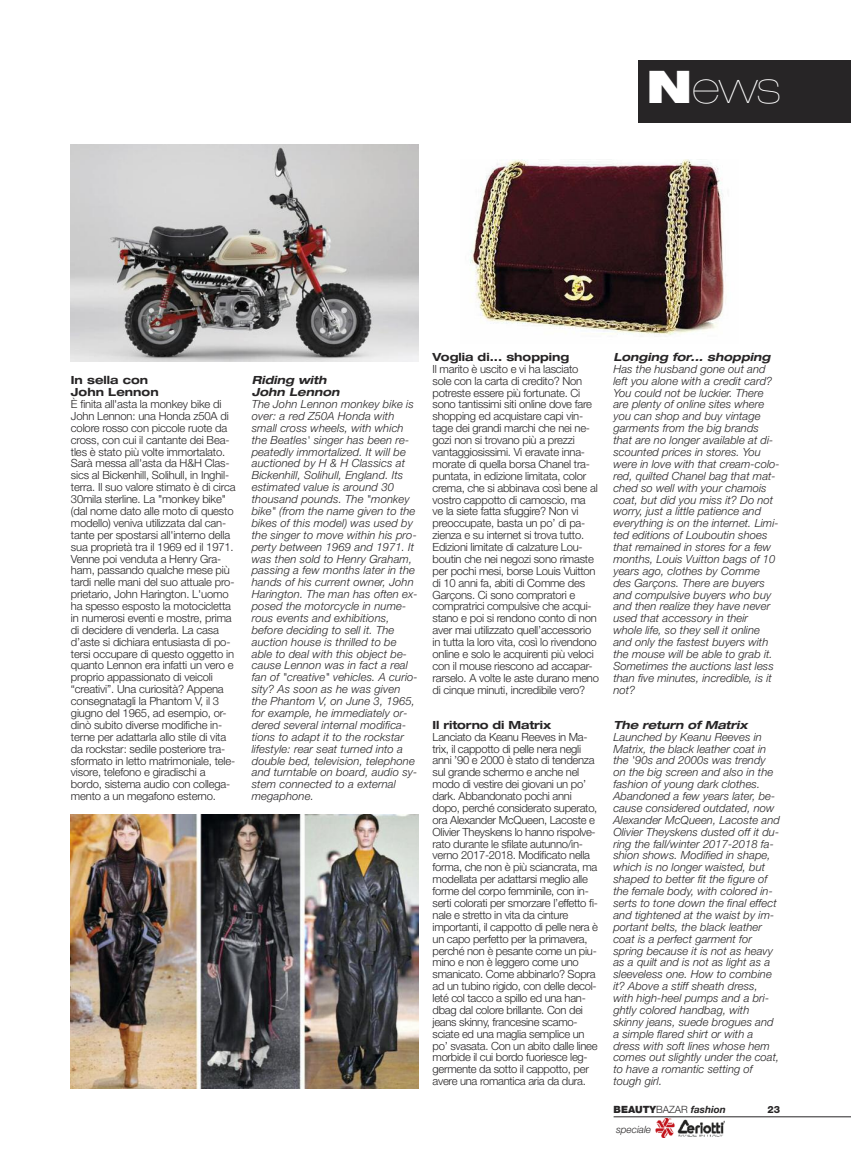
<style>
.page{position:relative;width:851px;height:1170px;background:#fff}
.page>*{position:absolute;margin:0;border:0;box-sizing:border-box;transform-origin:0 0}
.t1{font:200 expanded 45px "Helvetica Neue LT Std";color:#fff}
.t2{font:300 11.25px/11.9px "Helvetica Neue LT Std";letter-spacing:-.02em;color:#272526}
.t3{font:italic 300 11.25px/11.9px "Helvetica Neue LT Std";letter-spacing:.005em;color:#272526}
.t4{font:italic 700 expanded 11.25px/11.9px "Helvetica Neue LT Std";color:#272526}
.t5{font:700 expanded 11.25px/11.9px "Helvetica Neue LT Std";color:#272526}
.t6{font:italic 700 10px "Helvetica Neue LT Std";color:#272526}
.t7{font:italic 300 10px "Helvetica Neue LT Std";color:#272526}
.t8{font:800 10px "Helvetica Neue LT Std";color:#272526}
.s1{font-weight:900}
.s2{font-weight:900;font-style:normal}
.s3{font-weight:300;font-style:normal}
</style>
<div class="page">
<div style="left:638px;top:60px;width:212px;height:62px;background:#272526"></div>
<img style="left:71px;top:144px;width:347px;height:217px">
<img style="left:71px;top:814px;width:347px;height:274px">
<img style="left:469px;top:160px;width:257px;height:175px">
<img style="left:655px;top:1118px;width:68px;height:19px">
<hr style="left:613px;top:1116px;width:237px;height:1px;background:#272526">
<h1 class="t1" style="left:646px;top:71px;width:135px"><span class="s1">N</span>ews</h1>
<p class="t5" style="left:71px;top:375px;width:89px">In sella con<br>John Lennon</p>
<p class="t2" style="left:71px;top:399px;width:166px">È finita all'asta la monkey bike di John Lennon: una Honda z50A di colore rosso con piccole ruote da cross, con cui il cantante dei Bea&shy;tles è stato più volte immortalato.<br>Sarà messa all'asta da H&amp;H Clas&shy;sics al Bickenhill, Solihull, in Inghil&shy;terra. Il suo valore stimato è di circa 30mila sterline. La "monkey bike" (dal nome dato alle moto di questo modello) veniva utilizzata dal can&shy;tante per spostarsi all'interno della sua proprietà tra il 1969 ed il 1971.<br>Venne poi venduta a Henry Gra&shy;ham, passando qualche mese più tardi nelle mani del suo attuale pro&shy;prietario, John Harington. L'uomo ha spesso esposto la motocicletta in numerosi eventi e mostre, prima di decidere di venderla. La casa d’aste si dichiara entusiasta di po&shy;tersi occupare di questo oggetto in quanto Lennon era infatti un vero e proprio appassionato di veicoli “creativi”. Una curiosità? Appena consegnatagli la Phantom V, il 3 giugno del 1965, ad esempio, or&shy;dinò subito diverse modifiche in&shy;terne per adattarla allo stile di vita da rockstar: sedile posteriore tra&shy;sformato in letto matrimoniale, tele&shy;visore, telefono e giradischi a bordo, sistema audio con collega&shy;mento a un megafono esterno.</p>
<p class="t4" style="left:252px;top:375px;width:89px">Riding with<br>John Lennon</p>
<p class="t3" style="left:252px;top:399px;width:167px">The John Lennon monkey bike is over: a red Z50A Honda with small cross wheels, with which the Beatles' singer has been re&shy;peatedly immortalized. It will be auctioned by H &amp; H Classics at<br>Bickenhill, Solihull, England. Its estimated value is around 30 thousand pounds. The "monkey bike" (from the name given to the bikes of this model) was used by the singer to move within his pro&shy;perty between 1969 and 1971. It was then sold to Henry Graham, passing a few months later in the hands of his current owner, John<br>Harington. The man has often ex&shy;posed the motorcycle in nume&shy;rous events and exhibitions, before deciding to sell it. The auction house is thrilled to be able to deal with this object be&shy;cause Lennon was in fact a real fan of "creative" vehicles. A curio&shy;sity? As soon as he was given the Phantom V, on June 3, 1965, for example, he immediately or&shy;dered several internal modifica&shy;tions to adapt it to the rockstar lifestyle: rear seat turned into a double bed, television, telephone and turntable on board, audio sy&shy;stem connected to a external megaphone.</p>
<p class="t5" style="left:432px;top:352px;width:138px">Voglia di... shopping</p>
<p class="t2" style="left:432px;top:364px;width:168px">Il marito è uscito e vi ha lasciato sole con la carta di credito? Non potreste essere più fortunate. Ci sono tantissimi siti online dove fare shopping ed acquistare capi vin&shy;tage dei grandi marchi che nei ne&shy;gozi non si trovano più a prezzi vantaggiosissimi. Vi eravate inna&shy;morate di quella borsa Chanel tra&shy;puntata, in edizione limitata, color crema, che si abbinava così bene al vostro cappotto di camoscio, ma ve la siete fatta sfuggire? Non vi preoccupate, basta un po’ di pa&shy;zienza e su internet si trova tutto.<br>Edizioni limitate di calzature Lou&shy;boutin che nei negozi sono rimaste per pochi mesi, borse Louis Vuitton di 10 anni fa, abiti di Comme des Garçons. Ci sono compratori e compratrici compulsive che acqui&shy;stano e poi si rendono conto di non aver mai utilizzato quell’accessorio in tutta la loro vita, così lo rivendono online e solo le acquirenti più veloci con il mouse riescono ad accapar&shy;rarselo. A volte le aste durano meno di cinque minuti, incredibile vero?</p>
<p class="t5" style="left:432px;top:719px;width:120px">Il ritorno di Matrix</p>
<p class="t2" style="left:432px;top:731px;width:167px">Lanciato da Keanu Reeves in Ma&shy;trix, il cappotto di pelle nera negli anni ’90 e 2000 è stato di tendenza sul grande schermo e anche nel modo di vestire dei giovani un po’ dark. Abbandonato pochi anni dopo, perché considerato superato, ora Alexander McQueen, Lacoste e Olivier Theyskens lo hanno rispolve&shy;rato durante le sfilate autunno/in&shy;verno 2017-2018. Modificato nella forma, che non è più sciancrata, ma modellata per adattarsi meglio alle forme del corpo femminile, con in&shy;serti colorati per smorzare l’effetto fi&shy;nale e stretto in vita da cinture importanti, il cappotto di pelle nera è un capo perfetto per la primavera, perché non è pesante come un piu&shy;mino e non è leggero come uno smanicato. Come abbinarlo? Sopra ad un tubino rigido, con delle decol&shy;leté col tacco a spillo ed una han&shy;dbag dal colore brillante. Con dei jeans skinny, francesine scamo&shy;sciate ed una maglia semplice un po’ svasata. Con un abito dalle linee morbide il cui bordo fuoriesce leg&shy;germente da sotto il cappotto, per avere una romantica aria da dura.</p>
<p class="t4" style="left:613px;top:352px;width:158px">Longing for... shopping</p>
<p class="t3" style="left:613px;top:364px;width:168px">Has the husband gone out and left you alone with a credit card?<br>You could not be luckier. There are plenty of online sites where you can shop and buy vintage garments from the big brands that are no longer available at di&shy;scounted prices in stores. You were in love with that cream-colo&shy;red, quilted Chanel bag that mat&shy;ched so well with your chamois coat, but did you miss it? Do not worry, just a little patience and everything is on the internet. Limi&shy;ted editions of Louboutin shoes that remained in stores for a few months, Louis Vuitton bags of 10 years ago, clothes by Comme des Garçons. There are buyers and compulsive buyers who buy and then realize they have never used that accessory in their whole life, so they sell it online and only the fastest buyers with the mouse will be able to grab it.<br>Sometimes the auctions last less than five minutes, incredible, is it not?</p>
<p class="t4" style="left:613px;top:719px;width:136px">The return of Matrix</p>
<p class="t3" style="left:613px;top:731px;width:168px">Launched by Keanu Reeves in<br>Matrix, the black leather coat in the '90s and 2000s was trendy on the big screen and also in the fashion of young dark clothes.<br>Abandoned a few years later, be&shy;cause considered outdated, now<br>Alexander McQueen, Lacoste and<br>Olivier Theyskens dusted off it du&shy;ring the fall/winter 2017-2018 fa&shy;shion shows. Modified in shape, which is no longer waisted, but shaped to better fit the figure of the female body, with colored in&shy;serts to tone down the final effect and tightened at the waist by im&shy;portant belts, the black leather coat is a perfect garment for spring because it is not as heavy as a quilt and is not as light as a sleeveless one. How to combine it? Above a stiff sheath dress, with high-heel pumps and a bri&shy;ghtly colored handbag, with skinny jeans, suede brogues and a simple flared shirt or with a dress with soft lines whose hem comes out slightly under the coat, to have a romantic setting of tough girl.</p>
<p class="t6" style="left:613px;top:1106px;width:114px"><span class="s2">BEAUTY</span><span class="s3">BAZAR</span> fashion</p>
<p class="t8" style="left:767px;top:1106px;width:14px">23</p>
<p class="t7" style="left:616px;top:1125px;width:37px">speciale</p>
</div>
